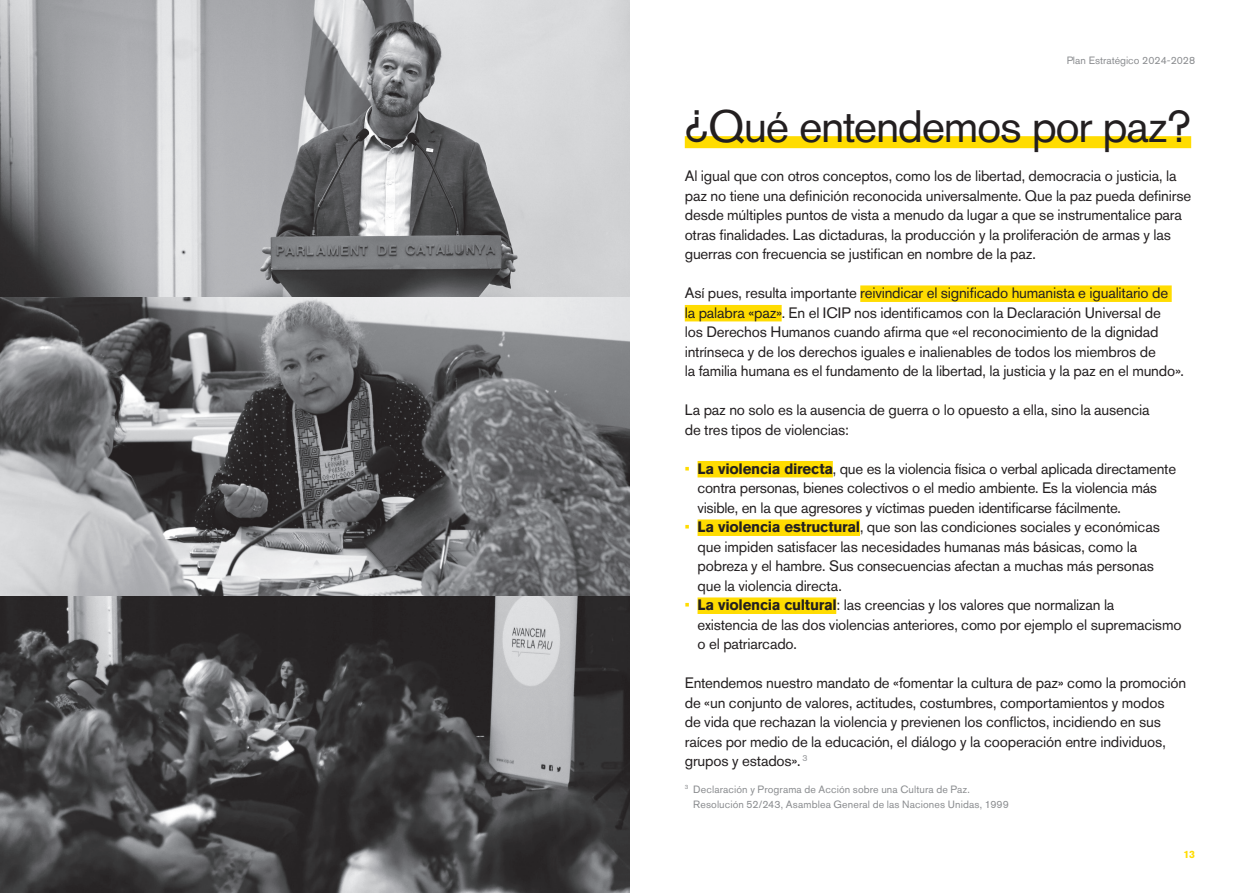
<style>
.page{position:relative;width:1259px;height:893px;background:#fff}
.page>*{position:absolute;margin:0;border:0;box-sizing:border-box;transform-origin:0 0}
.t1{font:45px "Akzidenz Grotesk BQ";letter-spacing:-.03em;color:#231f20}
.t2{font:15px/19.5px "Akzidenz Grotesk BQ";letter-spacing:-.01em;color:#231f20}
.t3{font:15px/19.5px "Akzidenz Grotesk Pro";letter-spacing:-.02em;color:#231f20}
.t4{font:10.5px "Akzidenz Grotesk BQ";letter-spacing:.01em;color:#8a8c8f}
.t5{font:700 10.5px "Akzidenz Grotesk BQ";color:#ffdc01}
.s1{font-family:"Akzidenz Grotesk BQ";font-weight:500;color:#ffdc01}
.s2{font-family:"Akzidenz Grotesk BQ";font-weight:700}
.s3{font-weight:500;color:#ffdc01}
.s4{font-weight:700}
</style>
<div class="page">
<div style="left:685px;top:136px;width:506px;height:12px;background:#ffdc01"></div>
<div style="left:860px;top:285px;width:311px;height:17px;background:#ffdc01"></div>
<div style="left:685px;top:305px;width:96px;height:16px;background:#ffdc01"></div>
<div style="left:697px;top:461px;width:136px;height:16px;background:#ffdc01"></div>
<div style="left:697px;top:519px;width:163px;height:17px;background:#ffdc01"></div>
<div style="left:697px;top:597px;width:139px;height:17px;background:#ffdc01"></div>
<img style="left:0;top:595px;width:629px;height:298px">
<img style="left:0;top:0;width:629px;height:298px">
<img style="left:0;top:298px;width:629px;height:297px">
<p class="t4" style="left:1066px;top:54px;width:130px">Plan Estratégico 2024-2028</p>
<p class="t1" style="left:685px;top:100px;width:508px">¿Qué entendemos por paz?</p>
<p class="t2" style="left:685px;top:166px;width:508px">Al igual que con otros conceptos, como los de libertad, democracia o justicia, la paz no tiene una definición reconocida universalmente. Que la paz pueda definirse desde múltiples puntos de vista a menudo da lugar a que se instrumentalice para otras finalidades. Las dictaduras, la producción y la proliferación de armas y las guerras con frecuencia se justifican en nombre de la paz.</p>
<p class="t2" style="left:685px;top:283px;width:501px">Así pues, resulta importante reivindicar el significado humanista e igualitario de<br>la palabra «paz». En el ICIP nos identificamos con la Declaración Universal de<br>los Derechos Humanos cuando afirma que «el reconocimiento de la dignidad intrínseca y de los derechos iguales e inalienables de todos los miembros de<br>la familia humana es el fundamento de la libertad, la justicia y la paz en el mundo».</p>
<p class="t2" style="left:685px;top:400px;width:466px">La paz no solo es la ausencia de guerra o lo opuesto a ella, sino la ausencia de tres tipos de violencias:</p>
<p class="t3" style="left:697px;top:459px;width:480px;text-indent:-13px"><span class="s1">•</span> <span class="s2">La violencia directa</span>, que es la violencia física o verbal aplicada directamente contra personas, bienes colectivos o el medio ambiente. Es la violencia más visible, en la que agresores y víctimas pueden identificarse fácilmente.</p>
<p class="t2" style="left:697px;top:517px;width:464px;text-indent:-13px"><span class="s3">•</span> <span class="s4">La violencia estructural</span>, que son las condiciones sociales y económicas que impiden satisfacer las necesidades humanas más básicas, como la pobreza y el hambre. Sus consecuencias afectan a muchas más personas que la violencia directa.</p>
<p class="t2" style="left:697px;top:595px;width:485px;text-indent:-13px"><span class="s3">•</span> <span class="s4">La violencia cultural</span>: las creencias y los valores que normalizan la<br>existencia de las dos violencias anteriores, como por ejemplo el supremacismo o el patriarcado.</p>
<p class="t2" style="left:685px;top:673px;width:503px">Entendemos nuestro mandato de «fomentar la cultura de paz» como la promoción de «un conjunto de valores, actitudes, costumbres, comportamientos y modos<br>de vida que rechazan la violencia y previenen los conflictos, incidiendo en sus raíces por medio de la educación, el diálogo y la cooperación entre individuos, grupos y estados». <sup>3</sup></p>
<p class="t4" style="left:685px;top:783px;width:286px"><sup>3</sup> Declaración y Programa de Acción sobre una Cultura de Paz.</p>
<p class="t4" style="left:693px;top:798px;width:317px">Resolución 52/243, Asamblea General de las Naciones Unidas, 1999</p>
<p class="t5" style="left:1183px;top:849px;width:13px">13</p>
</div>
